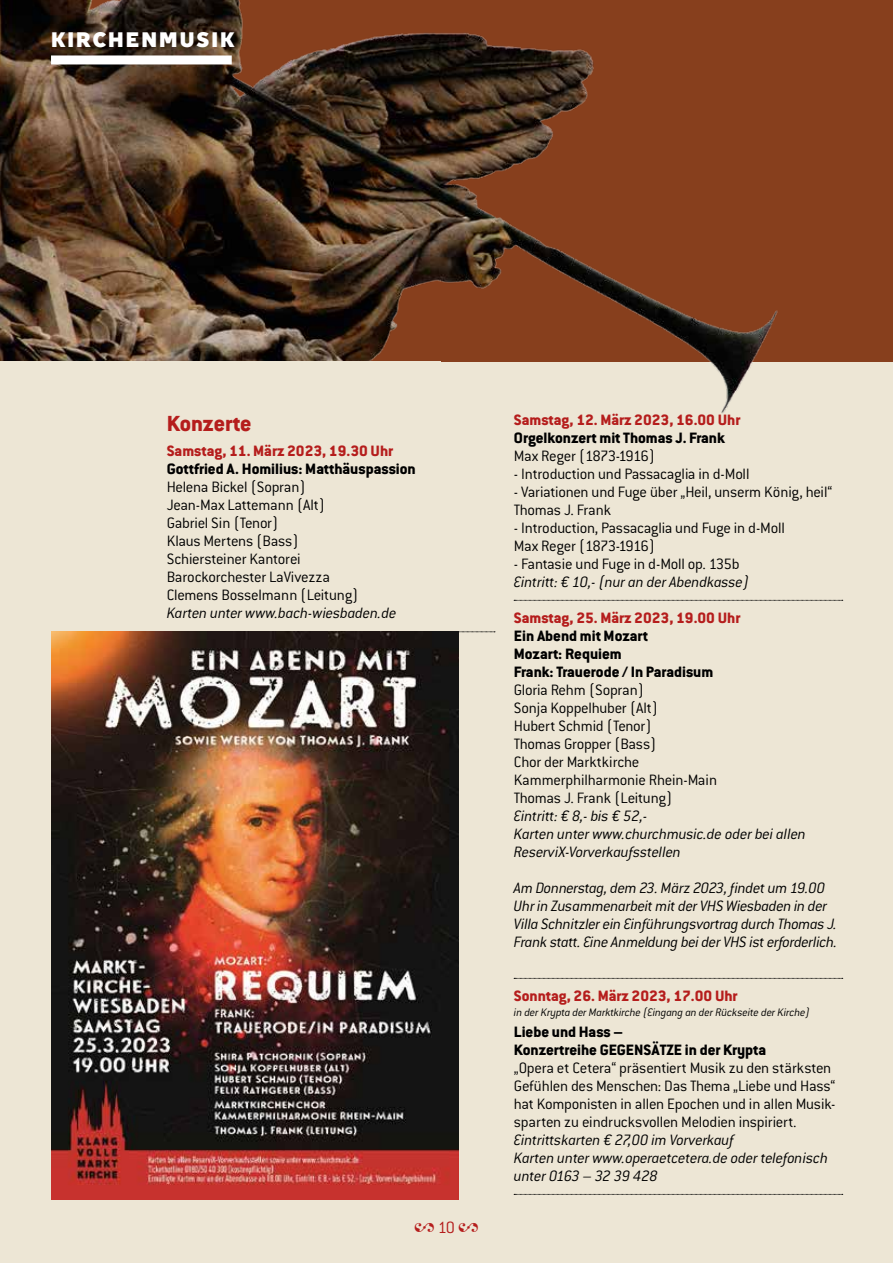
<style>
.page{position:relative;width:893px;height:1263px;background:#ede6d5}
.page>*{position:absolute;margin:0;border:0;box-sizing:border-box;transform-origin:0 0}
.t1{font:800 24px "Conduit ITC Std";color:#b51d1c}
.t2{font:900 21px "Independent Sans";letter-spacing:.1em;color:#fff}
.t3{font:18px "Adobe Garamond Pro";color:#b51d1c}
.t4{font:300 16.5px/18px "Conduit ITC Std";letter-spacing:-.015em;color:#000}
.t5{font:italic 300 16.5px/18px "Conduit ITC Std";letter-spacing:-.02em;color:#000}
.t6{font:800 16.5px/18px "Conduit ITC Std";color:#000}
.t7{font:800 16.5px "Conduit ITC Std";color:#b51d1c}
.t8{font:300 16.5px "Conduit ITC Std";letter-spacing:-.045em;color:#000}
.t9{font:italic 300 12px "Conduit ITC Std";letter-spacing:-.01em;color:#000}
.s1{font-family:"Conduit ITC Std";font-weight:300}
</style>
<div class="page">
<img style="left:0;top:0;width:893px;height:414px">
<div style="left:0;top:361px;width:440px;height:88px;background:#ede6d5"></div>
<div style="left:51px;top:55px;width:181px;height:9px;background:#fff"></div>
<svg style="left:458px;top:631px;width:37px;height:1px"></svg>
<svg style="left:514px;top:600px;width:329px;height:1px"></svg>
<svg style="left:514px;top:978px;width:329px;height:1px"></svg>
<svg style="left:514px;top:1194px;width:329px;height:1px"></svg>
<img style="left:51px;top:631px;width:407px;height:568px">
<p class="t2" style="left:51px;top:25px;width:185px">KIRCHENMUSIK</p>
<h1 class="t1" style="left:167px;top:409px;width:86px">Konzerte</h1>
<p class="t7" style="left:167px;top:441px;width:228px">Samstag, 11. März 2023, 19.30 Uhr</p>
<p class="t6" style="left:167px;top:460px;width:251px">Gottfried A. Homilius: Matthäuspassion</p>
<p class="t4" style="left:167px;top:478px;width:193px">Helena Bickel (Sopran)<br>Jean-Max Lattemann (Alt)<br>Gabriel Sin (Tenor)<br>Klaus Mertens (Bass)<br>Schiersteiner Kantorei<br>Barockorchester LaVivezza<br>Clemens Bosselmann (Leitung)</p>
<p class="t5" style="left:167px;top:604px;width:231px">Karten unter www.bach-wiesbaden.de</p>
<p class="t3" style="left:414px;top:1216px;width:66px">2 <span class="s1">10</span> 2</p>
<p class="t7" style="left:514px;top:410px;width:228px">Samstag, 12. März 2023, 16.00 Uhr</p>
<p class="t6" style="left:514px;top:428px;width:212px">Orgelkonzert mit Thomas J. Frank</p>
<p class="t8" style="left:514px;top:446px;width:143px">Max Reger (1873-1916)</p>
<p class="t4" style="left:514px;top:464px;width:237px">- Introduction und Passacaglia in d-Moll</p>
<p class="t4" style="left:514px;top:482px;width:320px">- Variationen und Fuge über „Heil, unserm König, heil“<br>Thomas J. Frank</p>
<p class="t4" style="left:514px;top:518px;width:272px">- Introduction, Passacaglia und Fuge in d-Moll<br>Max Reger (1873-1916)</p>
<p class="t4" style="left:514px;top:554px;width:227px">- Fantasie und Fuge in d-Moll op. 135b</p>
<p class="t5" style="left:514px;top:572px;width:237px">Eintritt: € 10,- (nur an der Abendkasse)</p>
<p class="t7" style="left:514px;top:608px;width:228px">Samstag, 25. März 2023, 19.00 Uhr</p>
<p class="t6" style="left:514px;top:626px;width:201px">Ein Abend mit Mozart<br>Mozart: Requiem<br>Frank: Trauerode / In Paradisum</p>
<p class="t4" style="left:514px;top:680px;width:205px">Gloria Rehm (Sopran)<br>Sonja Koppelhuber (Alt)<br>Hubert Schmid (Tenor)<br>Thomas Gropper (Bass)<br>Chor der Marktkirche<br>Kammerphilharmonie Rhein-Main<br>Thomas J. Frank (Leitung)</p>
<p class="t5" style="left:514px;top:806px;width:294px">Eintritt: € 8,- bis € 52,-<br>Karten unter www.churchmusic.de oder bei allen<br>ReserviX-Vorverkaufsstellen</p>
<p class="t5" style="left:514px;top:878px;width:325px">Am Donnerstag, dem 23. März 2023, findet um 19.00<br>Uhr in Zusammenarbeit mit der VHS Wiesbaden in der Villa Schnitzler ein Einführungsvortrag durch Thomas J.<br>Frank statt. Eine Anmeldung bei der VHS ist erforderlich.</p>
<p class="t7" style="left:514px;top:986px;width:225px">Sonntag, 26. März 2023, 17.00 Uhr</p>
<p class="t9" style="left:514px;top:1005px;width:298px">in der Krypta der Marktkirche (Eingang an der Rückseite der Kirche)</p>
<p class="t6" style="left:514px;top:1022px;width:254px">Liebe und Hass –<br>Konzertreihe GEGENSÄTZE in der Krypta</p>
<p class="t4" style="left:514px;top:1058px;width:323px">„Opera et Cetera“ präsentiert Musik zu den stärksten Gefühlen des Menschen: Das Thema „Liebe und Hass“ hat Komponisten in allen Epochen und in allen Musik&shy;sparten zu eindrucksvollen Melodien inspiriert.</p>
<p class="t5" style="left:514px;top:1130px;width:316px">Eintrittskarten € 27,00 im Vorverkauf<br>Karten unter www.operaetcetera.de oder telefonisch unter 0163 – 32 39 428</p>
</div>
